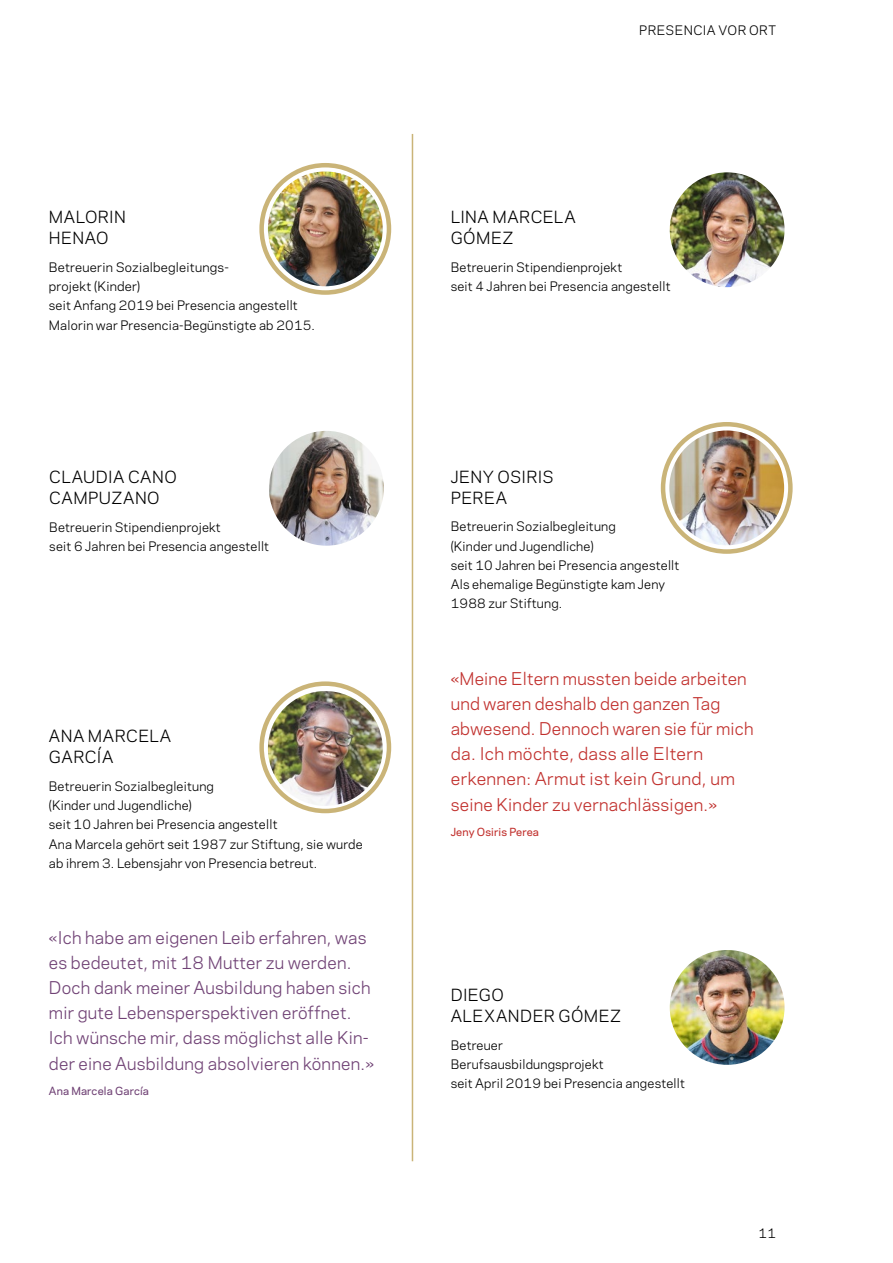
<style>
.page{position:relative;width:893px;height:1263px;background:#fff}
.page>*{position:absolute;margin:0;border:0;box-sizing:border-box;transform-origin:0 0}
.t1{font:16.5px/25.2px "Galaxie Polaris";letter-spacing:.015em;color:#704275}
.t2{font:16.5px/25.2px "Galaxie Polaris";letter-spacing:.01em;color:#c1302d}
.t3{font:15.75px/21px "Galaxie Polaris";letter-spacing:.03em;color:#000}
.t4{font:12.3px/19.2px "Galaxie Polaris";letter-spacing:.015em;color:#000}
.t5{font:12.3px "Galaxie Polaris";letter-spacing:.035em;color:#000}
.t6{font:500 10.5px "Galaxie Polaris";letter-spacing:.015em;color:#704275}
.t7{font:500 10.5px "Galaxie Polaris";letter-spacing:.015em;color:#c1302d}
</style>
<div class="page">
<img style="left:670px;top:172px;width:114px;height:115px;border-radius:57px">
<img style="left:269px;top:431px;width:115px;height:115px;border-radius:57px">
<img style="left:670px;top:950px;width:114px;height:115px;border-radius:57px">
<hr style="left:412px;top:134px;width:1px;height:1027px;background:#cab478">
<div style="left:259px;top:681px;width:132px;height:132px;border:4px solid #cab478;border-radius:50%"></div>
<img style="left:268px;top:691px;width:115px;height:115px;border-radius:57px">
<div style="left:661px;top:422px;width:132px;height:132px;border:4px solid #cab478;border-radius:50%"></div>
<img style="left:669px;top:430px;width:115px;height:115px;border-radius:57px">
<div style="left:259px;top:163px;width:132px;height:132px;border:4px solid #cab478;border-radius:50%"></div>
<img style="left:268px;top:171px;width:115px;height:115px;border-radius:57px">
<p class="t3" style="left:49px;top:206px;width:79px">MALORIN<br>HENAO</p>
<p class="t4" style="left:49px;top:257px;width:268px">Betreuerin Sozialbegleitungs-<br>projekt (Kinder)<br>seit Anfang 2019 bei Presencia angestellt Malorin war Presencia-Begünstigte ab 2015.</p>
<p class="t3" style="left:49px;top:465px;width:129px">CLAUDIA CANO<br>CAMPUZANO</p>
<p class="t4" style="left:49px;top:517px;width:221px">Betreuerin Stipendienprojekt<br>seit 6 Jahren bei Presencia angestellt</p>
<p class="t3" style="left:49px;top:725px;width:124px">ANA MARCELA<br>GARCÍA</p>
<p class="t4" style="left:49px;top:776px;width:315px">Betreuerin Sozialbegleitung<br>(Kinder und Jugendliche)<br>seit 10 Jahren bei Presencia angestellt<br>Ana Marcela gehört seit 1987 zur Stiftung, sie wurde ab ihrem 3. Lebensjahr von Presencia betreut.</p>
<p class="t1" style="left:49px;top:924px;width:326px">«Ich habe am eigenen Leib erfahren, was es bedeutet, mit 18 Mutter zu werden.<br>Doch dank meiner Ausbildung haben sich mir gute Lebensperspektiven eröffnet.<br>Ich wünsche mir, dass möglichst alle Kin&shy;der eine Ausbildung absolvieren können.»</p>
<p class="t6" style="left:49px;top:1083px;width:102px">Ana Marcela García</p>
<p class="t5" style="left:639px;top:21px;width:138px">PRESENCIA VOR ORT</p>
<p class="t3" style="left:451px;top:206px;width:126px">LINA MARCELA<br>GÓMEZ</p>
<p class="t4" style="left:451px;top:257px;width:221px">Betreuerin Stipendienprojekt<br>seit 4 Jahren bei Presencia angestellt</p>
<p class="t3" style="left:451px;top:465px;width:104px">JENY OSIRIS<br>PEREA</p>
<p class="t4" style="left:451px;top:516px;width:230px">Betreuerin Sozialbegleitung<br>(Kinder und Jugendliche)<br>seit 10 Jahren bei Presencia angestellt<br>Als ehemalige Begünstigte kam Jeny<br>1988 zur Stiftung.</p>
<h1 class="t2" style="left:451px;top:665px;width:304px">«Meine Eltern mussten beide arbeiten und waren deshalb den ganzen Tag abwesend. Dennoch waren sie für mich da. Ich möchte, dass alle Eltern erkennen: Armut ist kein Grund, um seine Kinder zu vernachlässigen.»</h1>
<p class="t7" style="left:451px;top:824px;width:90px">Jeny Osiris Perea</p>
<p class="t3" style="left:451px;top:984px;width:172px">DIEGO<br>ALEXANDER GÓMEZ</p>
<p class="t4" style="left:451px;top:1035px;width:236px">Betreuer<br>Berufsausbildungsprojekt<br>seit April 2019 bei Presencia angestellt</p>
<p class="t4" style="left:759px;top:1222px;width:19px">11</p>
</div>
